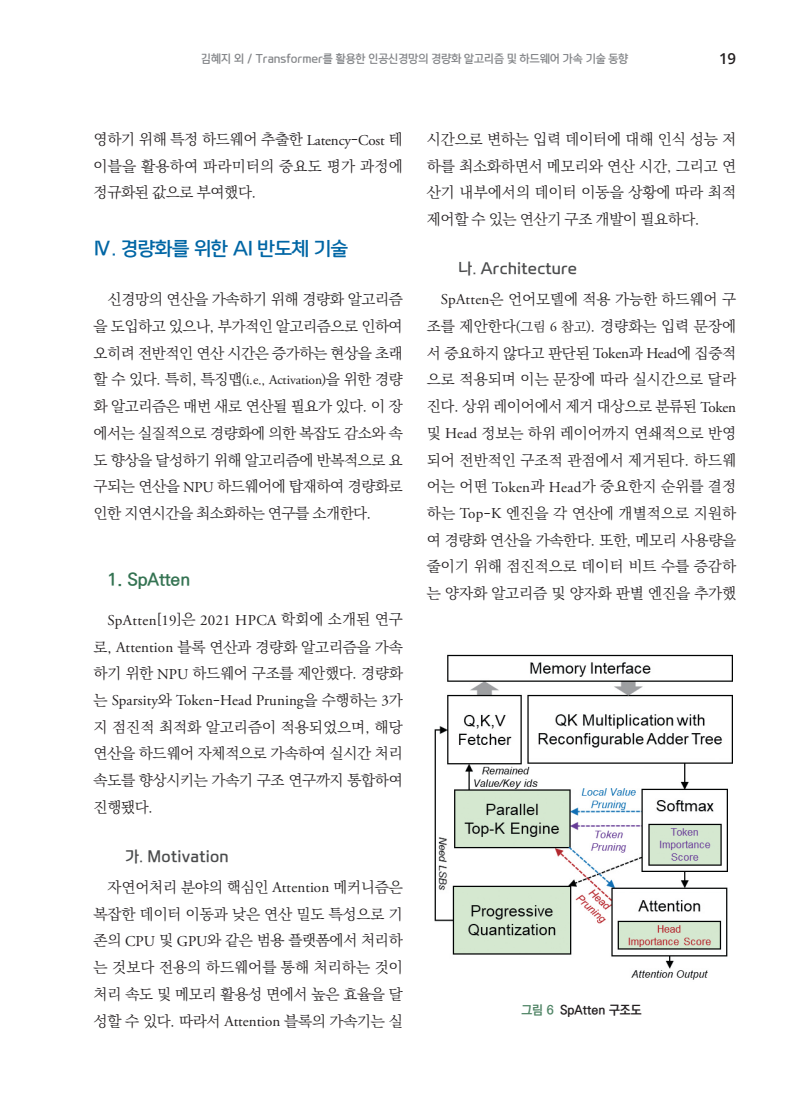
<style>
.page{position:relative;width:800px;height:1106px;background:#fff}
.page>*{position:absolute;margin:0;border:0;box-sizing:border-box;transform-origin:0 0}
.I{font:18px "paybooc OTF Bold";letter-spacing:-.01em;color:#0166a5}
._1{font:17.25px "Ko Pub World Dotum PB";letter-spacing:-.01em;color:#347352}
._2단본문{font:15px/26.7px "Ko Pub World Batang PL";letter-spacing:-.02em;color:#231f20;text-align:justify}
.t1{font:600 15px "Open Sans";color:#231f20}
.가{font:14.7px "paybooc OTF Bold";letter-spacing:.02em;color:#4b4c4d}
.캡션{font:12.75px "Ko Pub World Dotum PB";color:#231f20}
.t2{font:10.95px "paybooc OTF Bold";color:#848689}
.s1{font-family:"Adobe Garamond Pro"}
.s2{font-size:13.5px}
.s3{font-family:"Adobe Garamond Pro";font-size:13.5px}
.s4{color:#4f8465}
</style>
<div class="page">
<img style="left:434px;top:654px;width:298px;height:326px">
<p class="t2" style="left:201px;top:52px;width:428px">김혜지 외 / Transformer를 활용한 인공신경망의 경량화 알고리즘 및 하드웨어 가속 기술 동향</p>
<p class="t1" style="left:718px;top:48px;width:19px">19</p>
<p class="_2단본문" style="left:94px;top:126px;width:311px">영하기 위해 특정 하드웨어 추출한 <span class="s1">Latency</span>-<span class="s1">Cost</span> 테 이블을 활용하여 파라미터의 중요도 평가 과정에 정규화된 값으로 부여했다.</p>
<p class="I" style="left:94px;top:237px;width:256px">Ⅳ. 경량화를 위한 AI 반도체 기술</p>
<p class="_2단본문" style="left:94px;top:286px;width:311px;text-indent:14px">신경망의 연산을 가속하기 위해 경량화 알고리즘 을 도입하고 있으나, 부가적인 알고리즘으로 인하여 오히려 전반적인 연산 시간은 증가하는 현상을 초래 할 수 있다. 특히, 특징맵<span class="s2">(</span><span class="s3">i</span><span class="s2">.</span><span class="s3">e</span><span class="s2">.,</span> <span class="s3">Activation</span><span class="s2">)</span>을 위한 경량 화 알고리즘은 매번 새로 연산될 필요가 있다. 이 장 에서는 실질적으로 경량화에 의한 복잡도 감소와 속 도 향상을 달성하기 위해 알고리즘에 반복적으로 요 구되는 연산을 <span class="s1">NPU</span> 하드웨어에 탑재하여 경량화로 인한 지연시간을 최소화하는 연구를 소개한다.</p>
<p class="_1" style="left:108px;top:567px;width:84px">1. SpAtten</p>
<p class="_2단본문" style="left:94px;top:607px;width:311px;text-indent:14px"><span class="s1">SpAtten</span>[<span class="s1">19</span>]은 <span class="s1">2021 HPCA</span> 학회에 소개된 연구 로, <span class="s1">Attention</span> 블록 연산과 경량화 알고리즘을 가속 하기 위한 <span class="s1">NPU</span> 하드웨어 구조를 제안했다. 경량화 는 <span class="s1">Sparsity</span>와 <span class="s1">Token</span>-<span class="s1">Head Pruning</span>을 수행하는 <span class="s1">3</span>가 지 점진적 최적화 알고리즘이 적용되었으며, 해당 연산을 하드웨어 자체적으로 가속하여 실시간 처리 속도를 향상시키는 가속기 구조 연구까지 통합하여 진행됐다.</p>
<p class="가" style="left:125px;top:847px;width:105px">가. Motivation</p>
<p class="_2단본문" style="left:94px;top:874px;width:311px;text-indent:14px">자연어처리 분야의 핵심인 <span class="s1">Attention</span> 메커니즘은 복잡한 데이터 이동과 낮은 연산 밀도 특성으로 기 존의 <span class="s1">CPU</span> 및 <span class="s1">GPU</span>와 같은 범용 플랫폼에서 처리하 는 것보다 전용의 하드웨어를 통해 처리하는 것이 처리 속도 및 메모리 활용성 면에서 높은 효율을 달 성할 수 있다. 따라서 <span class="s1">Attention</span> 블록의 가속기는 실</p>
<p class="_2단본문" style="left:427px;top:126px;width:311px">시간으로 변하는 입력 데이터에 대해 인식 성능 저 하를 최소화하면서 메모리와 연산 시간, 그리고 연 산기 내부에서의 데이터 이동을 상황에 따라 최적 제어할 수 있는 연산기 구조 개발이 필요하다.</p>
<p class="가" style="left:458px;top:260px;width:120px">나. Architecture</p>
<p class="_2단본문" style="left:427px;top:286px;width:311px;text-indent:14px"><span class="s1">SpAtten</span>은 언어모델에 적용 가능한 하드웨어 구 조를 제안한다<span class="s2">(그림</span> <span class="s3">6</span> <span class="s2">참고)</span>. 경량화는 입력 문장에 서 중요하지 않다고 판단된 <span class="s1">Token</span>과 <span class="s1">Head</span>에 집중적 으로 적용되며 이는 문장에 따라 실시간으로 달라 진다. 상위 레이어에서 제거 대상으로 분류된 <span class="s1">Token </span>및 <span class="s1">Head</span> 정보는 하위 레이어까지 연쇄적으로 반영 되어 전반적인 구조적 관점에서 제거된다. 하드웨 어는 어떤 <span class="s1">Token</span>과 <span class="s1">Head</span>가 중요한지 순위를 결정 하는 <span class="s1">Top</span>-<span class="s1">K</span> 엔진을 각 연산에 개별적으로 지원하 여 경량화 연산을 가속한다. 또한, 메모리 사용량을 줄이기 위해 점진적으로 데이터 비트 수를 증감하 는 양자화 알고리즘 및 양자화 판별 엔진을 추가했</p>
<p class="캡션" style="left:521px;top:1001px;width:122px"><span class="s4">그림 6</span> SpAtten 구조도</p>
</div>
